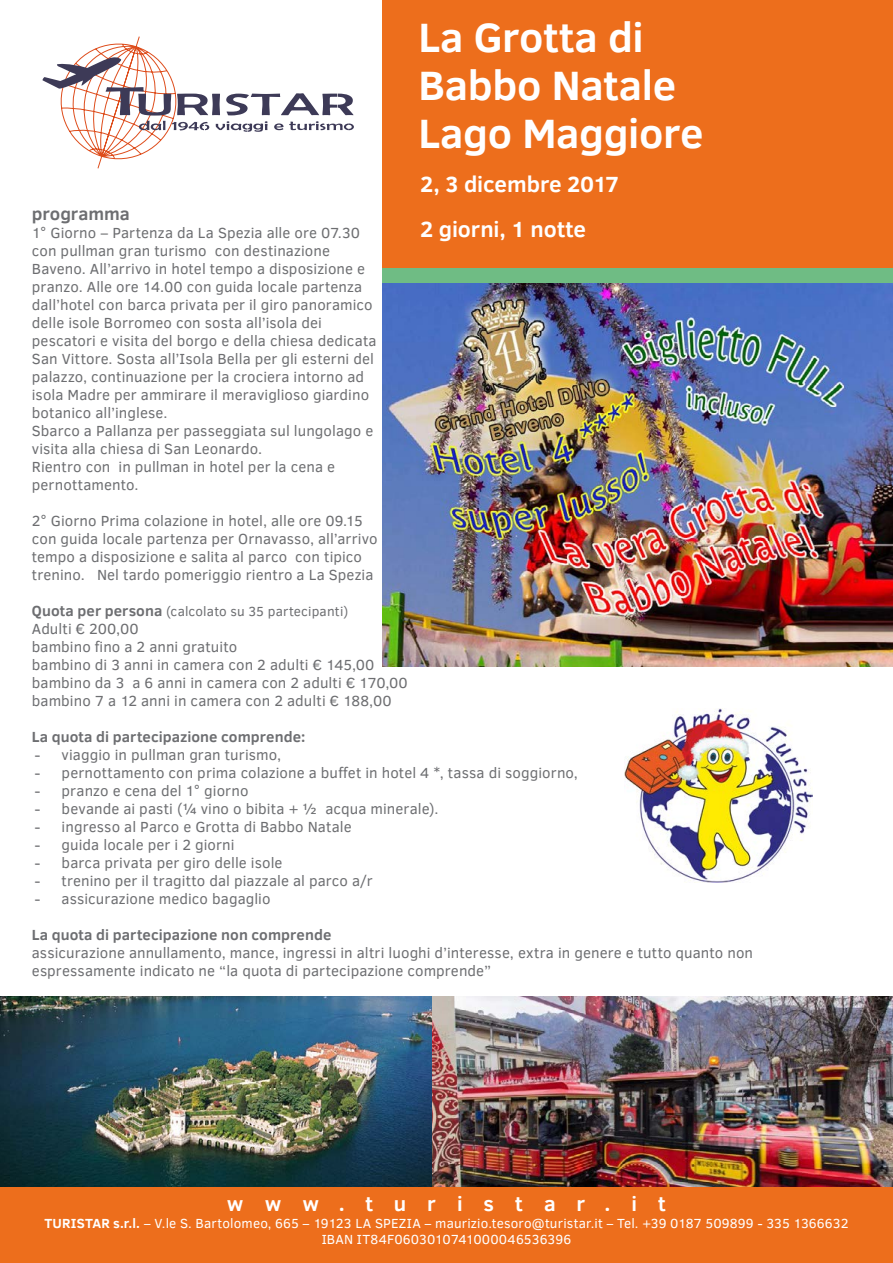
<style>
.page{position:relative;width:893px;height:1263px;background:#fff}
.page>*{position:absolute;margin:0;border:0;box-sizing:border-box;transform-origin:0 0}
.t1{font:700 42px/48px "Clear Sans";letter-spacing:-.01em;color:#fff}
.t2{font:700 22.5px/45px "Clear Sans";letter-spacing:-.005em;color:#fff}
.t3{font:700 21px "Clear Sans";letter-spacing:1.005em;color:#fff}
.t4{font:700 18px "Clear Sans";letter-spacing:-.005em;color:#6d6e71}
.t5{font:15px/18px "Clear Sans";letter-spacing:.005em;color:#6d6e71}
.t6{font:700 15px "Clear Sans";letter-spacing:.005em;color:#6d6e71}
.t7{font:13.5px/16.2px "Clear Sans";letter-spacing:.01em;color:#fff;text-align:center}
.t8{font:13.5px "Clear Sans";letter-spacing:.01em;color:#6d6e71}
.s1{font-weight:700;font-size:15px}
.s2{font-weight:700}
</style>
<div class="page">
<img style="left:0;top:996px;width:432px;height:191px">
<img style="left:432px;top:996px;width:461px;height:191px">
<img style="left:382px;top:283px;width:511px;height:383px">
<div style="left:382px;top:245px;width:511px;height:38px;background:#6fbc84"></div>
<svg style="left:42px;top:37px;width:312px;height:131px"></svg>
<div style="left:0;top:1187px;width:893px;height:76px;background:#ed6e1c"></div>
<div style="left:382px;top:0;width:511px;height:268px;background:#ed6e1c"></div>
<img style="left:624px;top:709px;width:188px;height:173px">
<h1 class="t1" style="left:418px;top:12px;width:287px">La Grotta di<br>Babbo Natale<br>Lago Maggiore</h1>
<h2 class="t2" style="left:420px;top:161px;width:200px">2, 3 dicembre 2017<br>2 giorni, 1 notte</h2>
<p class="t4" style="left:32px;top:200px;width:99px">programma</p>
<p class="t5" style="left:32px;top:223px;width:346px">1° Giorno – Partenza da La Spezia alle ore 07.30 con pullman gran turismo con destinazione Baveno. All’arrivo in hotel tempo a disposizione e pranzo. Alle ore 14.00 con guida locale partenza dall’hotel con barca privata per il giro panoramico delle isole Borromeo con sosta all’isola dei pescatori e visita del borgo e della chiesa dedicata San Vittore. Sosta all’Isola Bella per gli esterni del palazzo, continuazione per la crociera intorno ad isola Madre per ammirare il meraviglioso giardino botanico all’inglese.<br>Sbarco a Pallanza per passeggiata sul lungolago e visita alla chiesa di San Leonardo.<br>Rientro con in pullman in hotel per la cena e pernottamento.</p>
<p class="t5" style="left:32px;top:511px;width:347px">2° Giorno Prima colazione in hotel, alle ore 09.15 con guida locale partenza per Ornavasso, all’arrivo tempo a disposizione e salita al parco con tipico trenino. Nel tardo pomeriggio rientro a La Spezia</p>
<p class="t8" style="left:32px;top:602px;width:318px"><span class="s1">Quota per persona</span> (calcolato su 35 partecipanti)</p>
<p class="t5" style="left:32px;top:619px;width:377px">Adulti € 200,00<br>bambino fino a 2 anni gratuito<br>bambino di 3 anni in camera con 2 adulti € 145,00 bambino da 3 a 6 anni in camera con 2 adulti € 170,00 bambino 7 a 12 anni in camera con 2 adulti € 188,00</p>
<p class="t6" style="left:32px;top:725px;width:275px">La quota di partecipazione comprende:</p>
<p class="t5" style="left:35px;top:745px;width:248px">- viaggio in pullman gran turismo,</p>
<p class="t5" style="left:35px;top:763px;width:545px">- pernottamento con prima colazione a buffet in hotel 4 *, tassa di soggiorno,</p>
<p class="t5" style="left:35px;top:781px;width:215px">- pranzo e cena del 1° giorno</p>
<p class="t5" style="left:35px;top:799px;width:405px">- bevande ai pasti (¼ vino o bibita + ½ acqua minerale).</p>
<p class="t5" style="left:35px;top:817px;width:318px">- ingresso al Parco e Grotta di Babbo Natale</p>
<p class="t5" style="left:35px;top:835px;width:201px">- guida locale per i 2 giorni</p>
<p class="t5" style="left:35px;top:853px;width:249px">- barca privata per giro delle isole</p>
<p class="t5" style="left:35px;top:871px;width:340px">- trenino per il tragitto dal piazzale al parco a/r</p>
<p class="t5" style="left:35px;top:889px;width:237px">- assicurazione medico bagaglio</p>
<p class="t6" style="left:32px;top:923px;width:301px">La quota di partecipazione non comprende</p>
<p class="t5" style="left:32px;top:943px;width:723px">assicurazione annullamento, mance, ingressi in altri luoghi d’interesse, extra in genere e tutto quanto non espressamente indicato ne “la quota di partecipazione comprende”</p>
<h3 class="t3" style="left:227px;top:1189px;width:440px">www.turistar.it</h3>
<p class="t7" style="left:44px;top:1215px;width:805px"><span class="s2">TURISTAR s.r.l.</span> – V.le S. Bartolomeo, 665 – 19123 LA SPEZIA – maurizio.tesoro@turistar.it – Tel. +39 0187 509899 - 335 1366632<br>IBAN IT84F0603010741000046536396</p>
</div>
